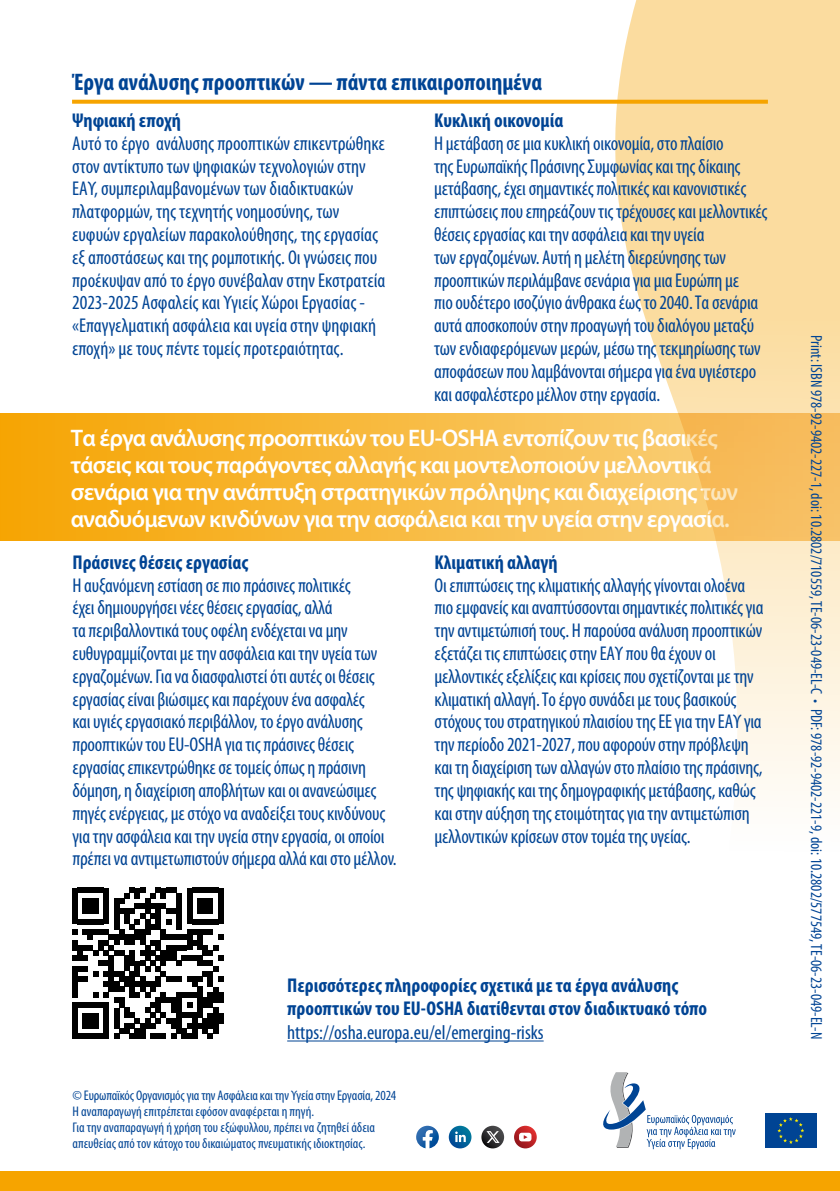
<style>
.page{position:relative;width:840px;height:1191px;background:#fff}
.page>*{position:absolute;margin:0;border:0;box-sizing:border-box;transform-origin:0 0}
.t1{font:600 24px/27px "Myriad Pro";letter-spacing:-.03em;color:#fff}
.t2{font:700 condensed 24px "Myriad Pro";color:#004494}
.t3{font:condensed 20px/22.8px "Myriad Pro";letter-spacing:-.01em;color:#004494}
.t4{font:700 condensed 20px/23px "Myriad Pro";color:#004494}
.t5{font:16px "Myriad Variable Concept";color:#004494}
.t6{font:condensed 14px/16px "Myriad Pro";color:#004494}
.s1{font-family:"Myriad Pro";font-weight:700}
</style>
<div class="page">
<div style="left:0;top:1171px;width:839px;height:20px;background:#f6a400"></div>
<svg style="left:597px;top:0;width:242px;height:795px"></svg>
<svg style="left:0;top:413px;width:839px;height:128px;background:#f7b83f"></svg>
<svg style="left:72px;top:100px;width:695px;height:4px;background:#f6a911"></svg>
<hr style="left:287px;top:1040px;width:256px;height:1px;background:#004494">
<svg style="left:72px;top:887px;width:151px;height:151px"></svg>
<div style="left:218px;top:992px;width:5px;height:10px;background:#000"></div>
<div style="left:218px;top:1012px;width:5px;height:11px;background:#000"></div>
<svg style="left:481px;top:1125px;width:23px;height:23px"></svg>
<svg style="left:486px;top:1131px;width:13px;height:12px"></svg>
<svg style="left:513px;top:1125px;width:23px;height:23px"></svg>
<svg style="left:518px;top:1132px;width:13px;height:9px"></svg>
<svg style="left:416px;top:1125px;width:22px;height:23px"></svg>
<svg style="left:448px;top:1125px;width:23px;height:23px"></svg>
<svg style="left:455px;top:1131px;width:10px;height:11px"></svg>
<svg style="left:765px;top:1113px;width:52px;height:35px"></svg>
<div style="left:764px;top:1113px;width:52px;height:34px;background:#004494"></div>
<svg style="left:777px;top:1117px;width:26px;height:26px"></svg>
<svg style="left:603px;top:1072px;width:132px;height:77px"></svg>
<p class="t2" style="left:72px;top:67px;width:471px">Έργα ανάλυσης προοπτικών — πάντα επικαιροποιημένα</p>
<p class="t4" style="left:72px;top:108px;width:110px">Ψηφιακή εποχή</p>
<p class="t3" style="left:72px;top:132px;width:315px">Αυτό το έργο ανάλυσης προοπτικών επικεντρώθηκε στον αντίκτυπο των ψηφιακών τεχνολογιών στην ΕΑΥ, συμπεριλαμβανομένων των διαδικτυακών πλατφορμών, της τεχνητής νοημοσύνης, των ευφυών εργαλείων παρακολούθησης, της εργασίας εξ αποστάσεως και της ρομποτικής. Οι γνώσεις που προέκυψαν από το έργο συνέβαλαν στην Εκστρατεία 2023-2025 Ασφαλείς και Υγιείς Χώροι Εργασίας - «Επαγγελματική ασφάλεια και υγεία στην ψηφιακή εποχή» με τους πέντε τομείς προτεραιότητας.</p>
<p class="t4" style="left:434px;top:108px;width:130px">Κυκλική οικονομία</p>
<p class="t3" style="left:434px;top:132px;width:335px">Η μετάβαση σε μια κυκλική οικονομία, στο πλαίσιο<br>της Ευρωπαϊκής Πράσινης Συμφωνίας και της δίκαιης μετάβασης, έχει σημαντικές πολιτικές και κανονιστικές επιπτώσεις που επηρεάζουν τις τρέχουσες και μελλοντικές θέσεις εργασίας και την ασφάλεια και την υγεία<br>των εργαζομένων. Αυτή η μελέτη διερεύνησης των προοπτικών περιλάμβανε σενάρια για μια Ευρώπη με<br>πιο ουδέτερο ισοζύγιο άνθρακα έως το 2040. Τα σενάρια αυτά αποσκοπούν στην προαγωγή του διαλόγου μεταξύ των ενδιαφερόμενων μερών, μέσω της τεκμηρίωσης των αποφάσεων που λαμβάνονται σήμερα για ένα υγιέστερο και ασφαλέστερο μέλλον στην εργασία.</p>
<p class="t1" style="left:71px;top:423px;width:668px">Τα έργα ανάλυσης προοπτικών του EU-OSHA εντοπίζουν τις βασικές τάσεις και τους παράγοντες αλλαγής και μοντελοποιούν μελλοντικά σενάρια για την ανάπτυξη στρατηγικών πρόληψης και διαχείρισης των αναδυόμενων κινδύνων για την ασφάλεια και την υγεία στην εργασία.</p>
<p class="t4" style="left:72px;top:550px;width:177px">Πράσινες θέσεις εργασίας</p>
<p class="t3" style="left:72px;top:573px;width:325px">Η αυξανόμενη εστίαση σε πιο πράσινες πολιτικές<br>έχει δημιουργήσει νέες θέσεις εργασίας, αλλά<br>τα περιβαλλοντικά τους οφέλη ενδέχεται να μην ευθυγραμμίζονται με την ασφάλεια και την υγεία των εργαζομένων. Για να διασφαλιστεί ότι αυτές οι θέσεις εργασίας είναι βιώσιμες και παρέχουν ένα ασφαλές<br>και υγιές εργασιακό περιβάλλον, το έργο ανάλυσης προοπτικών του EU-OSHA για τις πράσινες θέσεις εργασίας επικεντρώθηκε σε τομείς όπως η πράσινη δόμηση, η διαχείριση αποβλήτων και οι ανανεώσιμες πηγές ενέργειας, με στόχο να αναδείξει τους κινδύνους για την ασφάλεια και την υγεία στην εργασία, οι οποίοι πρέπει να αντιμετωπιστούν σήμερα αλλά και στο μέλλον.</p>
<p class="t4" style="left:434px;top:550px;width:125px">Κλιματική αλλαγή</p>
<p class="t3" style="left:434px;top:573px;width:330px">Οι επιπτώσεις της κλιματικής αλλαγής γίνονται ολοένα πιο εμφανείς και αναπτύσσονται σημαντικές πολιτικές για την αντιμετώπισή τους. Η παρούσα ανάλυση προοπτικών εξετάζει τις επιπτώσεις στην ΕΑΥ που θα έχουν οι μελλοντικές εξελίξεις και κρίσεις που σχετίζονται με την κλιματική αλλαγή. Το έργο συνάδει με τους βασικούς στόχους του στρατηγικού πλαισίου της ΕΕ για την ΕΑΥ για την περίοδο 2021-2027, που αφορούν στην πρόβλεψη και τη διαχείριση των αλλαγών στο πλαίσιο της πράσινης, της ψηφιακής και της δημογραφικής μετάβασης, καθώς και στην αύξηση της ετοιμότητας για την αντιμετώπιση μελλοντικών κρίσεων στον τομέα της υγείας.</p>
<p class="t4" style="left:287px;top:973px;width:421px">Περισσότερες πληροφορίες σχετικά με τα έργα ανάλυσης προοπτικών του EU-OSHA διατίθενται στον διαδικτυακό τόπο</p>
<p class="t3" style="left:287px;top:1020px;width:258px">https://osha.europa.eu/el/emerging-risks</p>
<p class="t6" style="left:72px;top:1087px;width:325px">© Ευρωπαϊκός Οργανισμός για την Ασφάλεια και την Υγεία στην Εργασία, 2024<br>Η αναπαραγωγή επιτρέπεται εφόσον αναφέρεται η πηγή.<br>Για την αναπαραγωγή ή χρήση του εξώφυλλου, πρέπει να ζητηθεί άδεια απευθείας από τον κάτοχο του δικαιώματος πνευματικής ιδιοκτησίας.</p>
<p class="t5" style="left:825px;top:335px;width:705px;rotate:90deg">Print: ISBN 978-92-9402-227-1, doi: 10.2802/710559, TE-06-23-049-EL-C <span class="s1">·</span> PDF: 978-92-9402-221-9, doi: 10.2802/577549, TE-06-23-049-EL-N</p>
</div>
